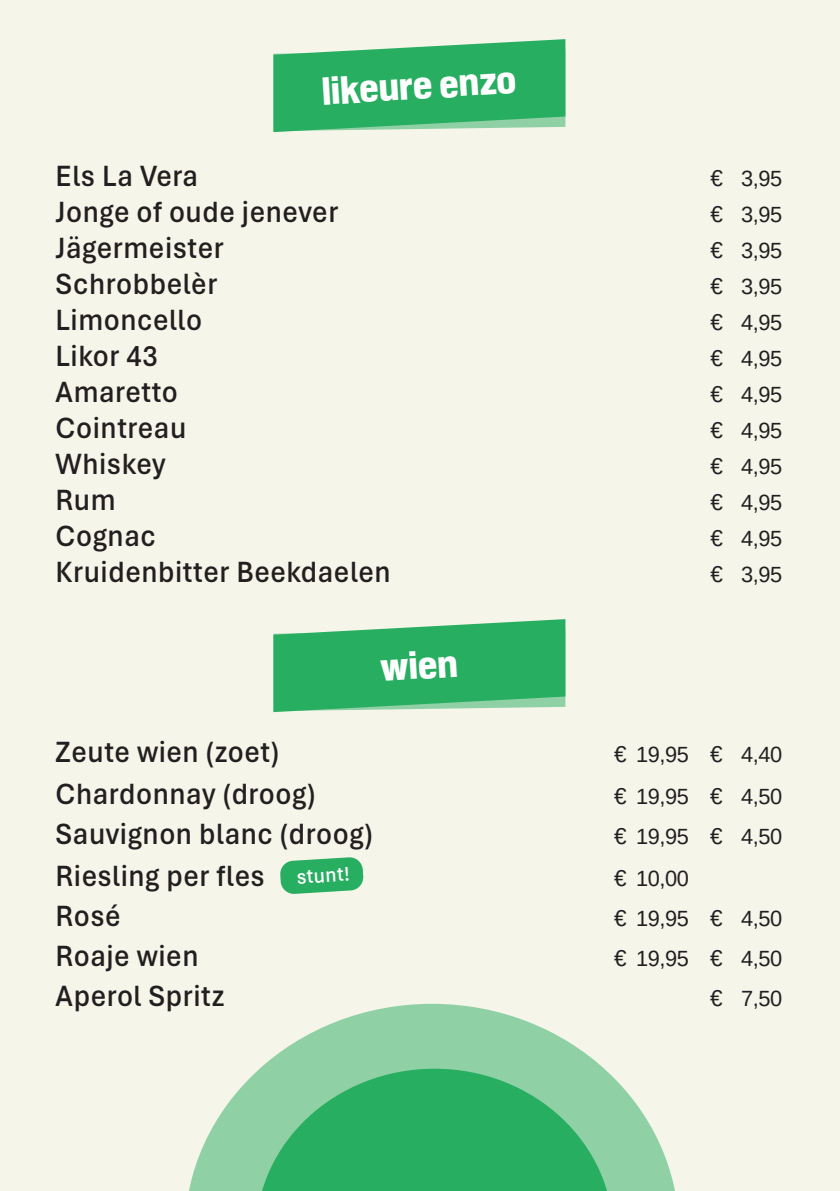
<style>
.page{position:relative;width:840px;height:1191px;background:#fff}
.page>*{position:absolute;margin:0;border:0;box-sizing:border-box;transform-origin:0 0}
.t1{font:800 38px "Shapiro W05 82 Super";color:#fff}
.t2{font:600 30.8px "Aptos";letter-spacing:.02em;color:#231f20;scale:.93 1}
.t3{font:22px "Arimo";letter-spacing:-.02em;color:#231f20}
.t4{font:600 20.8px "Aptos";color:#fff;scale:.95 1}
.s1{font-size:22.8px}
</style>
<div class="page">
<div style="left:0;top:0;width:839px;height:1191px;background:#f5f5e9"></div>
<svg style="left:273px;top:39px;width:292px;height:93px;background:#44b874"></svg>
<svg style="left:273px;top:619px;width:292px;height:93px;background:#44b874"></svg>
<svg style="left:280px;top:857px;width:83px;height:37px;background:#47b976"></svg>
<svg style="left:189px;top:1003px;width:486px;height:188px;fill:#8fd0a5"></svg>
<svg style="left:256px;top:1068px;width:357px;height:123px;background:#45b774"></svg>
<p class="t1" style="left:320px;top:63px;width:196px;rotate:-3deg">likeure enzo</p>
<p class="t2" style="left:56px;top:155px;width:154px">Els La Vera</p>
<p class="t3" style="left:710px;top:164px;width:73px"><span class="s1">€</span> 3,95</p>
<p class="t2" style="left:56px;top:191px;width:305px">Jonge of oude jenever</p>
<p class="t3" style="left:710px;top:200px;width:73px"><span class="s1">€</span> 3,95</p>
<p class="t2" style="left:56px;top:227px;width:182px">Jägermeister</p>
<p class="t3" style="left:710px;top:236px;width:73px"><span class="s1">€</span> 3,95</p>
<p class="t2" style="left:56px;top:263px;width:175px">Schrobbelèr</p>
<p class="t3" style="left:710px;top:272px;width:73px"><span class="s1">€</span> 3,95</p>
<p class="t2" style="left:56px;top:299px;width:159px">Limoncello</p>
<p class="t3" style="left:710px;top:308px;width:73px"><span class="s1">€</span> 4,95</p>
<p class="t2" style="left:56px;top:335px;width:111px">Likor 43</p>
<p class="t3" style="left:710px;top:344px;width:73px"><span class="s1">€</span> 4,95</p>
<p class="t2" style="left:56px;top:371px;width:133px">Amaretto</p>
<p class="t3" style="left:710px;top:380px;width:73px"><span class="s1">€</span> 4,95</p>
<p class="t2" style="left:56px;top:407px;width:142px">Cointreau</p>
<p class="t3" style="left:710px;top:416px;width:73px"><span class="s1">€</span> 4,95</p>
<p class="t2" style="left:56px;top:443px;width:120px">Whiskey</p>
<p class="t3" style="left:710px;top:452px;width:73px"><span class="s1">€</span> 4,95</p>
<p class="t2" style="left:56px;top:479px;width:66px">Rum</p>
<p class="t3" style="left:710px;top:488px;width:73px"><span class="s1">€</span> 4,95</p>
<p class="t2" style="left:56px;top:515px;width:109px">Cognac</p>
<p class="t3" style="left:710px;top:524px;width:73px"><span class="s1">€</span> 4,95</p>
<p class="t2" style="left:56px;top:551px;width:361px">Kruidenbitter Beekdaelen</p>
<p class="t3" style="left:710px;top:560px;width:73px"><span class="s1">€</span> 3,95</p>
<p class="t1" style="left:379px;top:640px;width:79px;rotate:-3deg">wien</p>
<p class="t2" style="left:56px;top:731px;width:242px">Zeute wien (zoet)</p>
<p class="t3" style="left:614px;top:740px;width:169px"><span class="s1">€</span> 19,95 <span class="s1">€</span> 4,40</p>
<p class="t2" style="left:56px;top:773px;width:281px">Chardonnay (droog)</p>
<p class="t3" style="left:614px;top:782px;width:169px"><span class="s1">€</span> 19,95 <span class="s1">€</span> 4,50</p>
<p class="t2" style="left:56px;top:813px;width:342px">Sauvignon blanc (droog)</p>
<p class="t3" style="left:614px;top:822px;width:169px"><span class="s1">€</span> 19,95 <span class="s1">€</span> 4,50</p>
<p class="t2" style="left:56px;top:855px;width:226px">Riesling per fles</p>
<p class="t3" style="left:614px;top:864px;width:76px"><span class="s1">€</span> 10,00</p>
<p class="t2" style="left:56px;top:895px;width:71px">Rosé</p>
<p class="t3" style="left:614px;top:904px;width:169px"><span class="s1">€</span> 19,95 <span class="s1">€</span> 4,50</p>
<p class="t2" style="left:56px;top:935px;width:155px">Roaje wien</p>
<p class="t3" style="left:614px;top:944px;width:169px"><span class="s1">€</span> 19,95 <span class="s1">€</span> 4,50</p>
<p class="t2" style="left:56px;top:975px;width:183px">Aperol Spritz</p>
<p class="t3" style="left:709px;top:984px;width:74px"><span class="s1">€</span> 7,50</p>
<p class="t4" style="left:295px;top:863px;width:58px;rotate:-4deg">stunt!</p>
</div>
